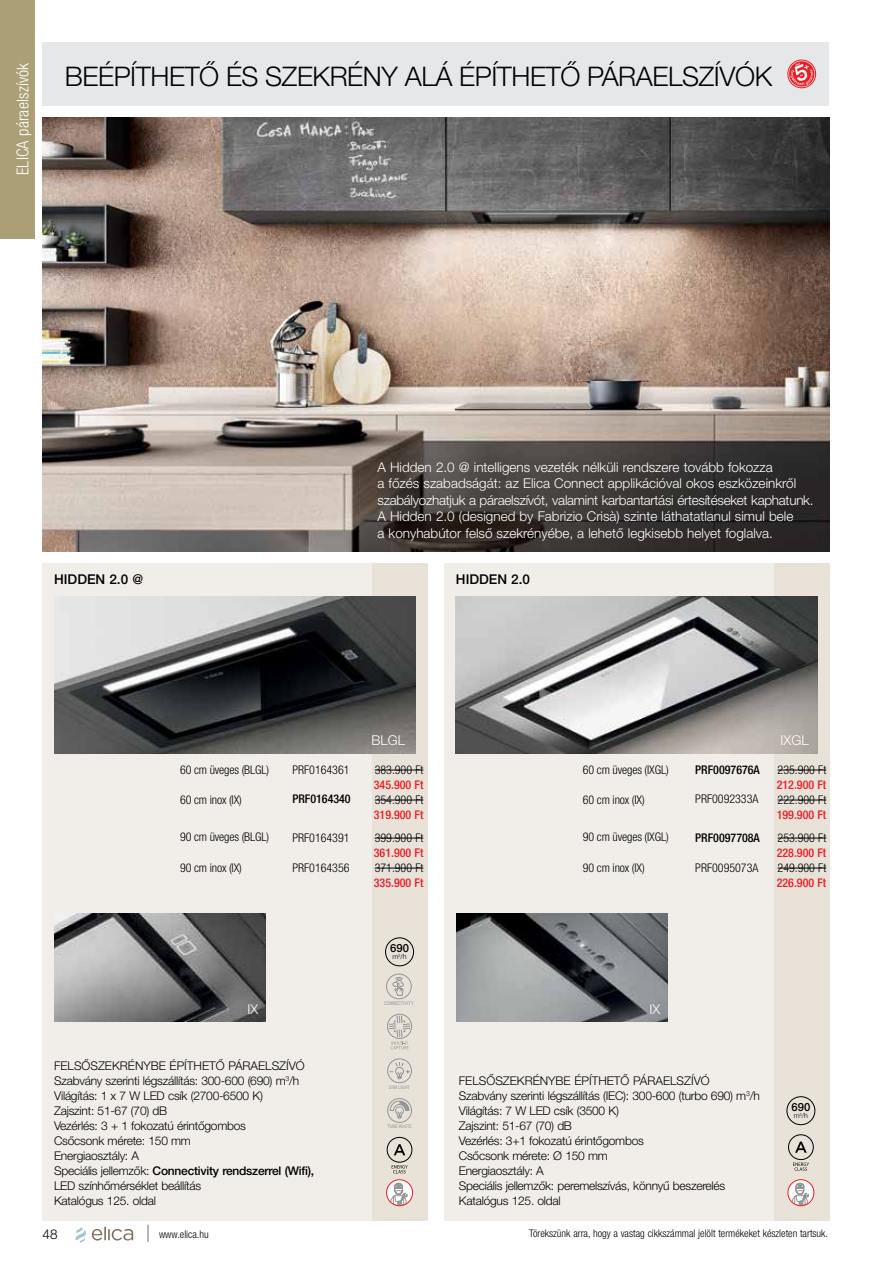
<style>
.page{position:relative;width:893px;height:1263px;background:#fff}
.page>*{position:absolute;margin:0;border:0;box-sizing:border-box;transform-origin:0 0}
.t1{font:300 27px "Helvetica Neue LT Pro";letter-spacing:-.015em;color:#000}
.t2{font:300 condensed 16.5px "Helvetica Neue LT Pro";letter-spacing:.01em;color:#fff}
.t3{font:300 13.5px/16.5px "Helvetica Neue LT Pro";color:#fff}
.t4{font:500 13.5px "Helvetica Neue LT Pro";color:#000}
.t5{font:300 13.5px "Helvetica Neue LT Pro";color:#000}
.t6{font:300 12px/15px "Helvetica Neue LT Pro";letter-spacing:-.02em;color:#000}
.t7{font:300 condensed 12px "Helvetica Neue LT Pro";color:#000}
.t8{font:500 condensed 12px "Helvetica Neue LT Pro";color:#ed1c24}
.t9{font:500 condensed 12px "Helvetica Neue LT Pro";color:#000}
.t10{font:500 11.25px "Helvetica Neue LT Pro";color:#000}
.t11{font:300 condensed 10.5px "Helvetica Neue LT Pro";color:#000}
.t12{font:300 7.05px "Helvetica Neue LT Pro";color:#000}
.t13{font:condensed 4.8px "Helvetica LT Std";color:#939597}
.t14{font:condensed 4.65px "Helvetica LT Std";color:#939597}
.s1{font-weight:500}
</style>
<div class="page">
<div style="left:43px;top:563px;width:372px;height:657px;background:#f1eee9"></div>
<div style="left:372px;top:563px;width:55px;height:657px;background:#e8e2d9"></div>
<img style="left:43px;top:118px;width:786px;height:433px">
<div style="left:444px;top:563px;width:372px;height:657px;background:#f1eee9"></div>
<div style="left:774px;top:563px;width:55px;height:657px;background:#e8e2d9"></div>
<hr style="left:778px;top:770px;width:48px;height:1px;background:#000">
<hr style="left:778px;top:800px;width:48px;height:1px;background:#000">
<hr style="left:778px;top:838px;width:48px;height:1px;background:#000">
<hr style="left:778px;top:868px;width:48px;height:1px;background:#000">
<hr style="left:375px;top:770px;width:48px;height:1px;background:#000">
<hr style="left:375px;top:800px;width:48px;height:1px;background:#000">
<hr style="left:375px;top:838px;width:48px;height:1px;background:#000">
<hr style="left:375px;top:868px;width:48px;height:1px;background:#000">
<div style="left:0;top:0;width:34px;height:238px;background:#ab9f76"></div>
<img style="left:54px;top:596px;width:362px;height:158px">
<img style="left:456px;top:596px;width:361px;height:158px">
<svg style="left:148px;top:1225px;width:1px;height:17px"></svg>
<div style="left:43px;top:43px;width:786px;height:63px;background:#e6e7e8"></div>
<img style="left:457px;top:914px;width:211px;height:107px">
<img style="left:55px;top:914px;width:211px;height:107px">
<div style="left:788px;top:1134px;width:26px;height:26px;border:1px solid #000;border-radius:50%"></div>
<svg style="left:795px;top:1141px;width:12px;height:12px"></svg>
<svg style="left:793px;top:1162px;width:16px;height:9px"></svg>
<svg style="left:788px;top:1180px;width:26px;height:26px"></svg>
<svg style="left:791px;top:1183px;width:18px;height:23px"></svg>
<div style="left:787px;top:1179px;width:27px;height:27px;border:1px solid #ed1c24;border-radius:50%"></div>
<div style="left:787px;top:1096px;width:28px;height:29px;border:1px solid #000;border-radius:50%"></div>
<svg style="left:75px;top:1227px;width:11px;height:16px"></svg>
<svg style="left:92px;top:1226px;width:41px;height:14px"></svg>
<svg style="left:787px;top:59px;width:29px;height:29px"></svg>
<div style="left:385px;top:938px;width:29px;height:28px;border:1px solid #000;border-radius:50%"></div>
<div style="left:387px;top:1137px;width:25px;height:25px;border:1px solid #000;border-radius:50%"></div>
<svg style="left:394px;top:1144px;width:11px;height:11px"></svg>
<svg style="left:392px;top:1165px;width:16px;height:8px"></svg>
<svg style="left:387px;top:1180px;width:26px;height:26px"></svg>
<svg style="left:390px;top:1183px;width:18px;height:23px"></svg>
<div style="left:386px;top:1179px;width:27px;height:27px;border:1px solid #ed1c24;border-radius:50%"></div>
<div style="left:387px;top:1098px;width:25px;height:25px;border:1px solid #939597;border-radius:50%"></div>
<svg style="left:389px;top:1100px;width:21px;height:19px"></svg>
<div style="left:387px;top:1058px;width:25px;height:25px;border:1px solid #939597;border-radius:50%"></div>
<svg style="left:390px;top:1062px;width:19px;height:17px"></svg>
<div style="left:387px;top:1014px;width:25px;height:25px;border:1px solid #939597;border-radius:50%"></div>
<svg style="left:388px;top:1015px;width:23px;height:34px"></svg>
<div style="left:386px;top:974px;width:26px;height:25px;border:1px solid #939597;border-radius:50%"></div>
<svg style="left:392px;top:977px;width:12px;height:19px"></svg>
<h2 class="t2" style="left:13px;top:175px;width:114px;rotate:-90deg">ELICA páraelszívók</h2>
<h1 class="t1" style="left:65px;top:60px;width:709px">BEÉPÍTHETŐ ÉS SZEKRÉNY ALÁ ÉPÍTHETŐ PÁRAELSZÍVÓK</h1>
<p class="t3" style="left:377px;top:459px;width:438px">A Hidden 2.0 @ intelligens vezeték nélküli rendszere tovább fokozza<br>a főzés szabadságát: az Elica Connect applikációval okos eszközeinkről szabályozhatjuk a páraelszívót, valamint karbantartási értesítéseket kaphatunk.<br>A Hidden 2.0 (designed by Fabrizio Crisà) szinte láthatatlanul simul bele<br>a konyhabútor felső szekrényébe, a lehető legkisebb helyet foglalva.</p>
<p class="t4" style="left:54px;top:571px;width:91px">HIDDEN 2.0 @</p>
<p class="t4" style="left:456px;top:571px;width:76px">HIDDEN 2.0</p>
<p class="t7" style="left:180px;top:763px;width:91px">60 cm üveges (BLGL)</p>
<p class="t7" style="left:180px;top:793px;width:63px">60 cm inox (IX)</p>
<p class="t7" style="left:180px;top:829px;width:91px">90 cm üveges (BLGL)</p>
<p class="t7" style="left:180px;top:861px;width:63px">90 cm inox (IX)</p>
<p class="t7" style="left:292px;top:763px;width:59px">PRF0164361</p>
<p class="t9" style="left:292px;top:791px;width:60px">PRF0164340</p>
<p class="t7" style="left:292px;top:831px;width:59px">PRF0164391</p>
<p class="t7" style="left:292px;top:861px;width:59px">PRF0164356</p>
<p class="t3" style="left:371px;top:731px;width:35px">BLGL</p>
<p class="t3" style="left:781px;top:731px;width:30px">IXGL</p>
<p class="t7" style="left:375px;top:763px;width:50px">383.900 Ft</p>
<p class="t8" style="left:374px;top:778px;width:51px">345.900 Ft</p>
<p class="t7" style="left:375px;top:793px;width:50px">354.900 Ft</p>
<p class="t8" style="left:374px;top:808px;width:51px">319.900 Ft</p>
<p class="t7" style="left:375px;top:831px;width:50px">399.900 Ft</p>
<p class="t8" style="left:374px;top:846px;width:51px">361.900 Ft</p>
<p class="t7" style="left:375px;top:861px;width:50px">371.900 Ft</p>
<p class="t8" style="left:374px;top:876px;width:51px">335.900 Ft</p>
<p class="t7" style="left:583px;top:763px;width:87px">60 cm üveges (IXGL)</p>
<p class="t7" style="left:583px;top:793px;width:63px">60 cm inox (IX)</p>
<p class="t7" style="left:583px;top:829px;width:87px">90 cm üveges (IXGL)</p>
<p class="t7" style="left:583px;top:861px;width:63px">90 cm inox (IX)</p>
<p class="t9" style="left:695px;top:763px;width:66px">PRF0097676A</p>
<p class="t7" style="left:695px;top:791px;width:65px">PRF0092333A</p>
<p class="t9" style="left:695px;top:831px;width:66px">PRF0097708A</p>
<p class="t7" style="left:695px;top:861px;width:65px">PRF0095073A</p>
<p class="t7" style="left:778px;top:763px;width:50px">235.900 Ft</p>
<p class="t8" style="left:777px;top:778px;width:51px">212.900 Ft</p>
<p class="t7" style="left:778px;top:793px;width:50px">222.900 Ft</p>
<p class="t8" style="left:777px;top:808px;width:51px">199.900 Ft</p>
<p class="t7" style="left:778px;top:831px;width:50px">253.900 Ft</p>
<p class="t8" style="left:777px;top:846px;width:51px">228.900 Ft</p>
<p class="t7" style="left:778px;top:861px;width:50px">249.900 Ft</p>
<p class="t8" style="left:777px;top:876px;width:51px">226.900 Ft</p>
<p class="t10" style="left:390px;top:941px;width:20px">690</p>
<p class="t12" style="left:392px;top:952px;width:16px">m<sup>3</sup>/h</p>
<p class="t13" style="left:384px;top:1000px;width:31px">CONNECTIVITY</p>
<p class="t3" style="left:248px;top:1000px;width:12px">IX</p>
<p class="t3" style="left:649px;top:1000px;width:12px">IX</p>
<p class="t6" style="left:54px;top:1057px;width:262px">FELSŐSZEKRÉNYBE ÉPÍTHETŐ PÁRAELSZÍVÓ Szabvány szerinti légszállítás: 300-600 (690) m<sup>3</sup>/h Világítás: 1 x 7 W LED csík (2700-6500 K)<br>Zajszint: 51-67 (70) dB<br>Vezérlés: 3 + 1 fokozatú érintőgombos<br>Csőcsonk mérete: 150 mm<br>Energiaosztály: A<br>Speciális jellemzők: <span class="s1">Connectivity rendszerrel (Wifi), </span>LED színhőmérséklet beállítás<br>Katalógus 125. oldal</p>
<p class="t11" style="left:159px;top:1228px;width:51px">www.elica.hu</p>
<p class="t6" style="left:459px;top:1072px;width:303px">FELSŐSZEKRÉNYBE ÉPÍTHETŐ PÁRAELSZÍVÓ Szabvány szerinti légszállítás (IEC): 300-600 (turbo 690) m<sup>3</sup>/h Világítás: 7 W LED csík (3500 K)<br>Zajszint: 51-67 (70) dB<br>Vezérlés: 3+1 fokozatú érintőgombos<br>Csőcsonk mérete: Ø 150 mm<br>Energiaosztály: A<br>Speciális jellemzők: peremelszívás, könnyű beszerelés Katalógus 125. oldal</p>
<p class="t14" style="left:389px;top:1084px;width:22px">DIM LIGHT</p>
<p class="t10" style="left:791px;top:1100px;width:20px">690</p>
<p class="t12" style="left:794px;top:1111px;width:16px">m<sup>3</sup>/h</p>
<p class="t14" style="left:387px;top:1124px;width:26px">TUNE WHITE</p>
<p class="t5" style="left:43px;top:1225px;width:17px">48</p>
<p class="t11" style="left:529px;top:1227px;width:300px">Törekszünk arra, hogy a vastag cikkszámmal jelölt termékeket készleten tartsuk.</p>
</div>
